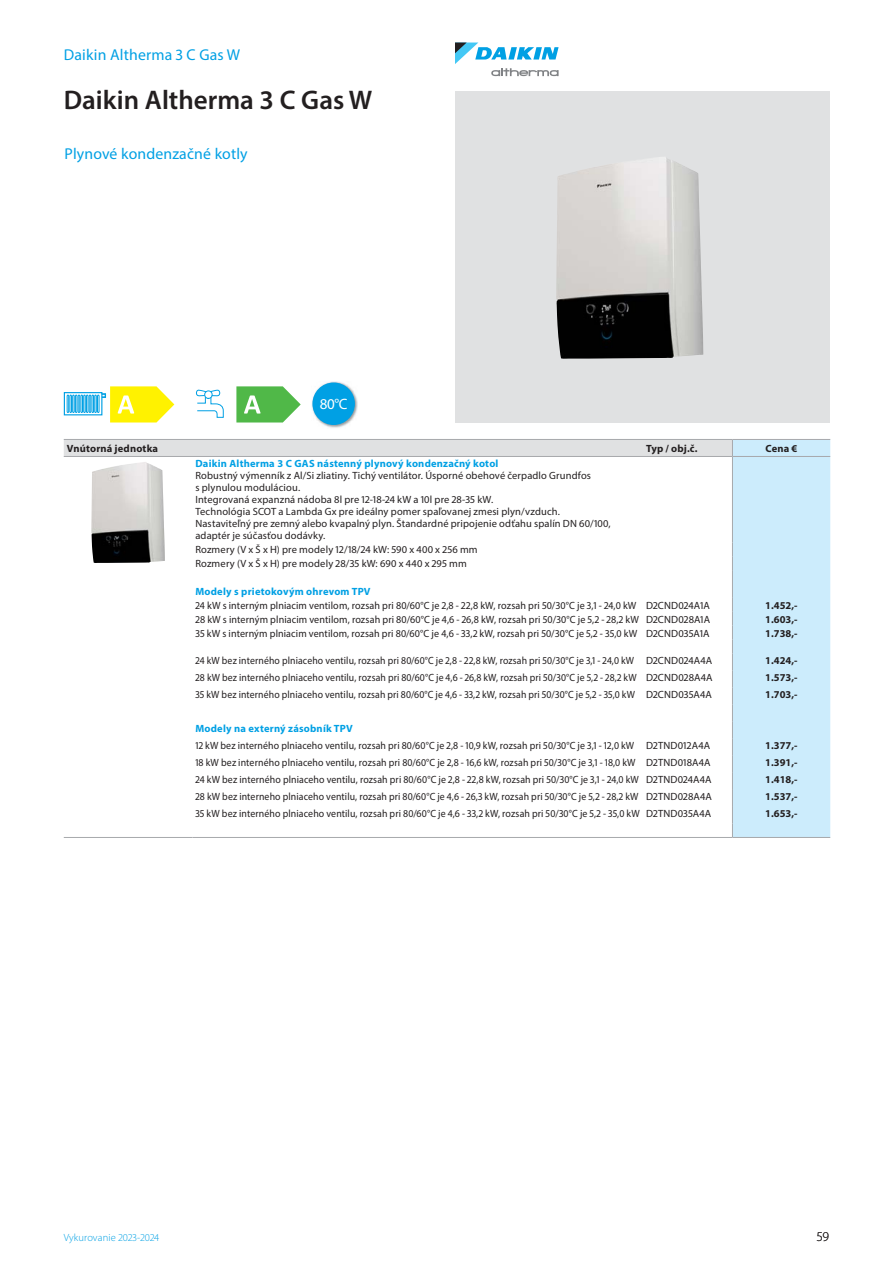
<style>
.page{position:relative;width:893px;height:1263px;background:#fff}
.page>*{position:absolute;margin:0;border:0;box-sizing:border-box;transform-origin:0 0}
.t1{font:600 27px "Myriad Pro";color:#231f20}
.t2{font:15.75px "Myriad Pro";letter-spacing:.01em;color:#00a0e4}
.t3{font:15px "Myriad Pro";color:#fff}
.t4{font:300 13.5px "Myriad Pro";color:#231f20}
.t5{font:10.5px "Myriad Pro";letter-spacing:.015em;color:#231f20;scale:.94 1}
.t6{font:10.5px/12px "Myriad Pro";letter-spacing:.015em;color:#231f20}
.t7{font:10.5px "Myriad Pro";letter-spacing:.015em;color:#231f20;scale:.93 1}
.t8{font:10.5px "Myriad Pro";letter-spacing:.015em;color:#231f20;scale:.96 1}
.t9{font:700 10.5px "Myriad Pro";letter-spacing:.02em;color:#231f20}
.t10{font:700 10.5px "Myriad Pro";letter-spacing:.02em;color:#00a0e4}
.t11{font:300 10.5px "Myriad Pro";letter-spacing:.01em;color:#00a0e4}
</style>
<div class="page">
<div style="left:455px;top:91px;width:374px;height:332px;background:#e0e1e2"></div>
<hr style="left:64px;top:837px;width:128px;height:1px;background:#a7a9ac">
<hr style="left:732px;top:837px;width:98px;height:1px;background:#a7a9ac">
<hr style="left:192px;top:837px;width:540px;height:1px;background:#a7a9ac">
<svg style="left:64px;top:439px;width:766px;height:398px"></svg>
<img style="left:91px;top:462px;width:74px;height:101px">
<svg style="left:455px;top:43px;width:104px;height:33px"></svg>
<img style="left:556px;top:157px;width:147px;height:202px">
<img style="left:312px;top:381px;width:46px;height:47px">
<div style="left:312px;top:382px;width:43px;height:43px;background:#00a0e4;border-radius:50%"></div>
<svg style="left:196px;top:389px;width:28px;height:29px"></svg>
<svg style="left:64px;top:386px;width:110px;height:36px"></svg>
<svg style="left:236px;top:386px;width:65px;height:36px"></svg>
<h2 class="t2" style="left:64px;top:48px;width:178px">Daikin Altherma 3 C Gas W</h2>
<h1 class="t1" style="left:64px;top:90px;width:310px">Daikin Altherma 3 C Gas W</h1>
<h2 class="t2" style="left:65px;top:147px;width:185px">Plynové kondenzačné kotly</h2>
<h3 class="t3" style="left:320px;top:399px;width:29px">80°C</h3>
<p class="t9" style="left:67px;top:444px;width:93px">Vnútorná jednotka</p>
<p class="t9" style="left:646px;top:444px;width:53px">Typ / obj.č.</p>
<p class="t9" style="left:765px;top:444px;width:33px">Cena €</p>
<p class="t10" style="left:195px;top:460px;width:305px">Daikin Altherma 3 C GAS nástenný plynový kondenzačný kotol</p>
<p class="t6" style="left:195px;top:471px;width:417px">Robustný výmenník z Al/Si zliatiny. Tichý ventilátor. Úsporné obehové čerpadlo Grundfos<br>s plynulou moduláciou.<br>Integrovaná expanzná nádoba 8l pre 12-18-24 kW a 10l pre 28-35 kW.<br>Technológia SCOT a Lambda Gx pre ideálny pomer spaľovanej zmesi plyn/vzduch.<br>Nastaviteľný pre zemný alebo kvapalný plyn. Štandardné pripojenie odťahu spalín DN 60/100, adaptér je súčasťou dodávky.</p>
<p class="t6" style="left:195px;top:544px;width:284px;line-height:14px">Rozmery (V x Š x H) pre modely 12/18/24 kW: 590 x 400 x 256 mm<br>Rozmery (V x Š x H) pre modely 28/35 kW: 690 x 440 x 295 mm</p>
<p class="t10" style="left:195px;top:587px;width:177px">Modely s prietokovým ohrevom TPV</p>
<p class="t8" style="left:195px;top:601px;width:537px">24 kW s interným plniacim ventilom, rozsah pri 80/60°C je 2,8 - 22,8 kW, rozsah pri 50/30°C je 3,1 - 24,0 kW D2CND024A1A</p>
<p class="t9" style="left:765px;top:601px;width:34px">1.452,-</p>
<p class="t8" style="left:195px;top:615px;width:538px">28 kW s interným plniacim ventilom, rozsah pri 80/60°C je 4,6 - 26,8 kW, rozsah pri 50/30°C je 5,2 - 28,2 kW D2CND028A1A</p>
<p class="t9" style="left:765px;top:615px;width:34px">1.603,-</p>
<p class="t8" style="left:195px;top:629px;width:537px">35 kW s interným plniacim ventilom, rozsah pri 80/60°C je 4,6 - 33,2 kW, rozsah pri 50/30°C je 5,2 - 35,0 kW D2CND035A1A</p>
<p class="t9" style="left:765px;top:629px;width:34px">1.738,-</p>
<p class="t7" style="left:195px;top:657px;width:557px">24 kW bez interného plniaceho ventilu, rozsah pri 80/60°C je 2,8 - 22,8 kW, rozsah pri 50/30°C je 3,1 - 24,0 kW D2CND024A4A</p>
<p class="t9" style="left:765px;top:657px;width:34px">1.424,-</p>
<p class="t7" style="left:195px;top:674px;width:557px">28 kW bez interného plniaceho ventilu, rozsah pri 80/60°C je 4,6 - 26,8 kW, rozsah pri 50/30°C je 5,2 - 28,2 kW D2CND028A4A</p>
<p class="t9" style="left:765px;top:674px;width:34px">1.573,-</p>
<p class="t7" style="left:195px;top:691px;width:557px">35 kW bez interného plniaceho ventilu, rozsah pri 80/60°C je 4,6 - 33,2 kW, rozsah pri 50/30°C je 5,2 - 35,0 kW D2CND035A4A</p>
<p class="t9" style="left:765px;top:691px;width:34px">1.703,-</p>
<p class="t10" style="left:195px;top:725px;width:159px">Modely na externý zásobník TPV</p>
<p class="t5" style="left:195px;top:742px;width:549px">12 kW bez interného plniaceho ventilu, rozsah pri 80/60°C je 2,8 - 10,9 kW, rozsah pri 50/30°C je 3,1 - 12,0 kW D2TND012A4A</p>
<p class="t9" style="left:765px;top:742px;width:34px">1.377,-</p>
<p class="t5" style="left:195px;top:758px;width:549px">18 kW bez interného plniaceho ventilu, rozsah pri 80/60°C je 2,8 - 16,6 kW, rozsah pri 50/30°C je 3,1 - 18,0 kW D2TND018A4A</p>
<p class="t9" style="left:765px;top:758px;width:34px">1.391,-</p>
<p class="t5" style="left:195px;top:775px;width:551px">24 kW bez interného plniaceho ventilu, rozsah pri 80/60°C je 2,8 - 22,8 kW, rozsah pri 50/30°C je 3,1 - 24,0 kW D2TND024A4A</p>
<p class="t9" style="left:765px;top:775px;width:34px">1.418,-</p>
<p class="t5" style="left:195px;top:792px;width:551px">28 kW bez interneho plniaceho ventilu, rozsah pri 80/60°C je 4,6 - 26,3 kW, rozsah pri 50/30°C je 5,2 - 28,2 kW D2TND028A4A</p>
<p class="t9" style="left:765px;top:792px;width:34px">1.537,-</p>
<p class="t5" style="left:195px;top:809px;width:550px">35 kW bez interného plniaceho ventilu, rozsah pri 80/60°C je 4,6 - 33,2 kW, rozsah pri 50/30°C je 5,2 - 35,0 kW D2TND035A4A</p>
<p class="t9" style="left:765px;top:809px;width:34px">1.653,-</p>
<p class="t11" style="left:64px;top:1234px;width:97px">Vykurovanie 2023-2024</p>
<p class="t4" style="left:817px;top:1232px;width:14px">59</p>
</div>
